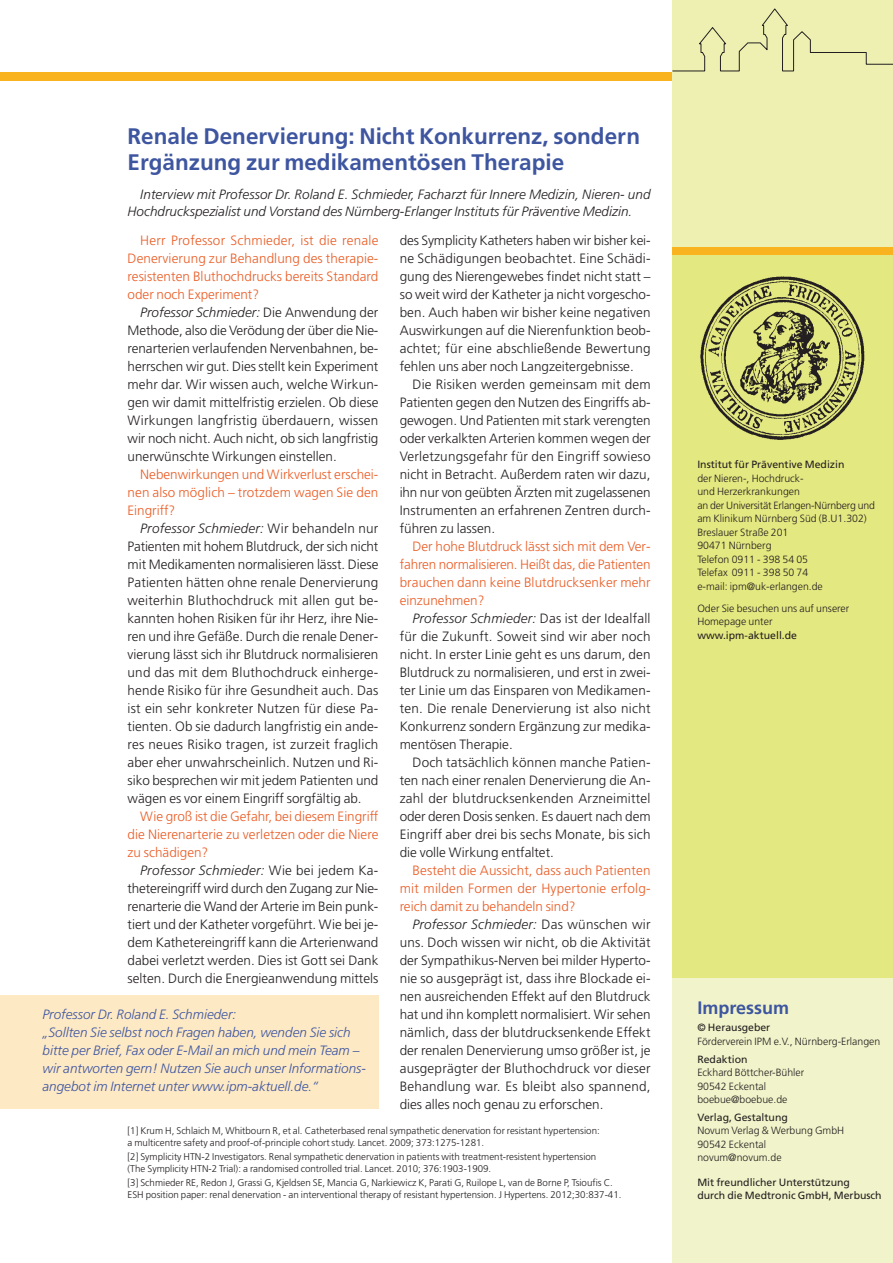
<style>
.page{position:relative;width:893px;height:1263px;background:#fff}
.page>*{position:absolute;margin:0;border:0;box-sizing:border-box;transform-origin:0 0}
.t1{font:700 22.5px/25.5px "Frutiger";color:#3e55a0}
.t2{font:700 18px "Frutiger";color:#3e55a0}
.t3{font:300 13.5px/18px "Frutiger";color:#231f20;text-align:justify}
.t4{font:300 13.5px/18px "Frutiger";letter-spacing:.005em;color:#ea5d26;text-align:justify}
.t5{font:italic 300 13.5px/18px "Frutiger";color:#3e55a0}
.t6{font:italic 300 13.5px/16.5px "Frutiger";color:#231f20}
.t7{font:300 10.5px/13.5px "Frutiger";color:#231f20}
.t8{font:10.5px/13.5px "Frutiger";color:#231f20}
.t9{font:300 9.75px/12px "Frutiger";color:#231f20}
.s1{font-style:italic}
</style>
<div class="page">
<div style="left:672px;top:247px;width:221px;height:1016px;background:#e4e880"></div>
<div style="left:672px;top:247px;width:221px;height:8px;background:#f8b31e"></div>
<div style="left:0;top:72px;width:672px;height:9px;background:#f8b31e"></div>
<div style="left:672px;top:978px;width:221px;height:285px;background:#f1f4ca"></div>
<div style="left:672px;top:0;width:221px;height:247px;background:#edf0b1"></div>
<svg style="left:672px;top:8px;width:221px;height:64px"></svg>
<img style="left:700px;top:276px;width:165px;height:164px">
<div style="left:0;top:995px;width:378px;height:114px;background:#fde9c4"></div>
<h1 class="t1" style="left:128px;top:126px;width:514px">Renale Denervierung: Nicht Konkurrenz, sondern<br>Ergänzung zur medikamentösen Therapie</h1>
<p class="t6" style="left:128px;top:187px;width:524px;text-indent:13px">Interview mit Professor Dr. Roland E. Schmieder, Facharzt für Innere Medizin, Nieren- und<br>Hochdruckspezialist und Vorstand des Nürnberg-Erlanger Instituts für Präventive Medizin.</p>
<p class="t4" style="left:128px;top:232px;width:252px;text-indent:13px">Herr Professor Schmieder, ist die renale Denervierung zur Behandlung des therapie&shy;resistenten Bluthochdrucks bereits Standard oder noch Experiment?</p>
<p class="t3" style="left:128px;top:304px;width:252px;text-indent:13px"><span class="s1">Professor Schmieder:</span> Die Anwendung der Methode, also die Verödung der über die Nie&shy;renarterien verlaufenden Nervenbahnen, be&shy;herrschen wir gut. Dies stellt kein Experiment mehr dar. Wir wissen auch, welche Wirkun&shy;gen wir damit mittelfristig erzielen. Ob diese Wirkungen langfristig überdauern, wissen wir noch nicht. Auch nicht, ob sich langfristig unerwünschte Wirkungen einstellen.</p>
<p class="t4" style="left:128px;top:466px;width:252px;text-indent:13px">Nebenwirkungen und Wirkverlust erschei&shy;nen also möglich – trotzdem wagen Sie den Eingriff?</p>
<p class="t3" style="left:128px;top:520px;width:252px;text-indent:13px"><span class="s1">Professor Schmieder:</span> Wir behandeln nur Patienten mit hohem Blutdruck, der sich nicht mit Medikamenten normalisieren lässt. Diese Patienten hätten ohne renale Denervierung weiterhin Bluthochdruck mit allen gut be&shy;kannten hohen Risiken für ihr Herz, ihre Nie&shy;ren und ihre Gefäße. Durch die renale Dener&shy;vierung lässt sich ihr Blutdruck normalisieren und das mit dem Bluthochdruck einherge&shy;hende Risiko für ihre Gesundheit auch. Das ist ein sehr konkreter Nutzen für diese Pa&shy;tienten. Ob sie dadurch langfristig ein ande&shy;res neues Risiko tragen, ist zurzeit fraglich aber eher unwahrscheinlich. Nutzen und Ri&shy;siko besprechen wir mit jedem Patienten und wägen es vor einem Eingriff sorgfältig ab.</p>
<p class="t4" style="left:128px;top:808px;width:252px;text-indent:13px">Wie groß ist die Gefahr, bei diesem Eingriff die Nierenarterie zu verletzen oder die Niere zu schädigen?</p>
<p class="t3" style="left:128px;top:862px;width:252px;text-indent:13px"><span class="s1">Professor Schmieder:</span> Wie bei jedem Ka&shy;thetereingriff wird durch den Zugang zur Nie&shy;renarterie die Wand der Arterie im Bein punk&shy;tiert und der Katheter vorgeführt. Wie bei je&shy;dem Kathetereingriff kann die Arterienwand dabei verletzt werden. Dies ist Gott sei Dank selten. Durch die Energieanwendung mittels</p>
<p class="t3" style="left:400px;top:232px;width:252px">des Symplicity Katheters haben wir bisher kei&shy;ne Schädigungen beobachtet. Eine Schädi&shy;gung des Nierengewebes findet nicht statt – so weit wird der Katheter ja nicht vorgescho&shy;ben. Auch haben wir bisher keine negativen Auswirkungen auf die Nierenfunktion beob&shy;achtet; für eine abschließende Bewertung fehlen uns aber noch Langzeitergebnisse.</p>
<p class="t3" style="left:400px;top:376px;width:252px;text-indent:13px">Die Risiken werden gemeinsam mit dem Patienten gegen den Nutzen des Eingriffs ab&shy;gewogen. Und Patienten mit stark verengten oder verkalkten Arterien kommen wegen der Verletzungsgefahr für den Eingriff sowieso nicht in Betracht. Außerdem raten wir dazu, ihn nur von geübten Ärzten mit zugelassenen Instrumenten an erfahrenen Zentren durch&shy;führen zu lassen.</p>
<p class="t4" style="left:400px;top:538px;width:252px;text-indent:13px">Der hohe Blutdruck lässt sich mit dem Ver&shy;fahren normalisieren. Heißt das, die Patienten brauchen dann keine Blutdrucksenker mehr einzunehmen?</p>
<p class="t3" style="left:400px;top:610px;width:252px;text-indent:13px"><span class="s1">Professor Schmieder:</span> Das ist der Idealfall für die Zukunft. Soweit sind wir aber noch nicht. In erster Linie geht es uns darum, den Blutdruck zu normalisieren, und erst in zwei&shy;ter Linie um das Einsparen von Medikamen&shy;ten. Die renale Denervierung ist also nicht Konkurrenz sondern Ergänzung zur medika&shy;mentösen Therapie.</p>
<p class="t3" style="left:400px;top:754px;width:252px;text-indent:13px">Doch tatsächlich können manche Patien&shy;ten nach einer renalen Denervierung die An&shy;zahl der blutdrucksenkenden Arzneimittel oder deren Dosis senken. Es dauert nach dem Eingriff aber drei bis sechs Monate, bis sich die volle Wirkung entfaltet.</p>
<p class="t4" style="left:400px;top:862px;width:252px;text-indent:13px">Besteht die Aussicht, dass auch Patienten mit milden Formen der Hypertonie erfolg&shy;reich damit zu behandeln sind?</p>
<p class="t3" style="left:400px;top:916px;width:252px;text-indent:13px"><span class="s1">Professor Schmieder:</span> Das wünschen wir uns. Doch wissen wir nicht, ob die Aktivität der Sympathikus-Nerven bei milder Hyperto&shy;nie so ausgeprägt ist, dass ihre Blockade ei&shy;nen ausreichenden Effekt auf den Blutdruck hat und ihn komplett normalisiert. Wir sehen nämlich, dass der blutdrucksenkende Effekt der renalen Denervierung umso größer ist, je ausgeprägter der Bluthochdruck vor dieser Behandlung war. Es bleibt also spannend, dies alles noch genau zu erforschen.</p>
<p class="t9" style="left:128px;top:1125px;width:474px">[1] Krum H, Schlaich M, Whitbourn R, et al. Catheterbased renal sympathetic denervation for resistant hypertension: a multicentre safety and proof-of-principle cohort study. Lancet. 2009; 373:1275-1281.</p>
<p class="t9" style="left:128px;top:1152px;width:470px">[2] Symplicity HTN-2 Investigators. Renal sympathetic denervation in patients with treatment-resistent hypertension (The Symplicity HTN-2 Trial): a randomised controlled trial. Lancet. 2010; 376:1903-1909.</p>
<p class="t9" style="left:128px;top:1178px;width:495px">[3] Schmieder RE, Redon J, Grassi G, Kjeldsen SE, Mancia G, Narkiewicz K, Parati G, Ruilope L, van de Borne P, Tsioufis C.<br>ESH position paper: renal denervation - an interventional therapy of resistant hypertension. J Hypertens. 2012;30:837-41.</p>
<p class="t5" style="left:43px;top:1006px;width:325px">Professor Dr. Roland E. Schmieder:<br>„Sollten Sie selbst noch Fragen haben, wenden Sie sich bitte per Brief, Fax oder E-Mail an mich und mein Team – wir antworten gern! Nutzen Sie auch unser Informations&shy;angebot im Internet unter www.ipm-aktuell.de.“</p>
<p class="t8" style="left:697px;top:459px;width:149px">Institut für Präventive Medizin</p>
<p class="t7" style="left:697px;top:472px;width:179px">der Nieren-, Hochdruck-<br>und Herzerkrankungen<br>an der Universität Erlangen-Nürnberg und am Klinikum Nürnberg Süd (B.U1.302)<br>Breslauer Straße 201<br>90471 Nürnberg<br>Telefon 0911 - 398 54 05<br>Telefax 0911 - 398 50 74<br>e-mail: ipm@uk-erlangen.de</p>
<p class="t7" style="left:697px;top:602px;width:153px">Oder Sie besuchen uns auf unserer<br>Homepage unter</p>
<p class="t8" style="left:697px;top:629px;width:101px">www.ipm-aktuell.de</p>
<h2 class="t2" style="left:697px;top:1000px;width:93px">Impressum</h2>
<p class="t8" style="left:697px;top:1022px;width:75px">© Herausgeber</p>
<p class="t7" style="left:697px;top:1035px;width:184px">Förderverein IPM e.V., Nürnberg-Erlangen</p>
<p class="t8" style="left:697px;top:1053px;width:52px">Redaktion</p>
<p class="t7" style="left:697px;top:1066px;width:108px">Eckhard Böttcher-Bühler<br>90542 Eckental boebue@boebue.de</p>
<p class="t8" style="left:697px;top:1111px;width:92px">Verlag, Gestaltung</p>
<p class="t7" style="left:697px;top:1125px;width:148px">Novum Verlag &amp; Werbung GmbH<br>90542 Eckental novum@novum.de</p>
<p class="t8" style="left:697px;top:1176px;width:186px">Mit freundlicher Unterstützung<br>durch die Medtronic GmbH, Merbusch</p>
</div>
